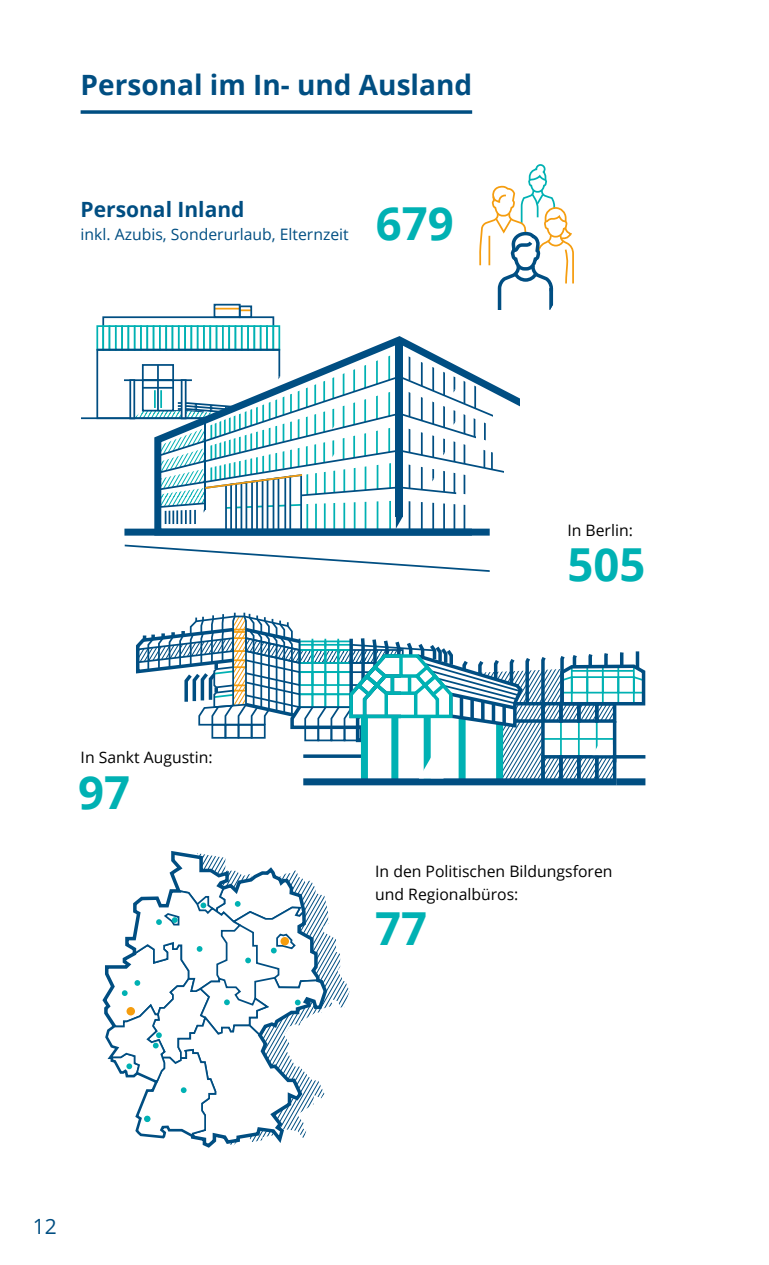
<style>
.page{position:relative;width:769px;height:1265px;background:#fff}
.page>*{position:absolute;margin:0;border:0;box-sizing:border-box;transform-origin:0 0}
.Zahl_Groß{font:700 45.5px "Open Sans";color:#00b1b3}
.t1{font:700 28px "Open Sans";color:#004e82}
.t2{font:700 21px "Open Sans";color:#004e82}
.t3{font:21px "Open Sans";color:#004e82}
.Fließtext{font:15.75px "Open Sans";color:#000}
.Fließtext-2{font:15.75px "Open Sans";color:#004e82}
</style>
<div class="page">
<svg style="left:330px;top:935px;width:20px;height:73px"></svg>
<svg style="left:102px;top:851px;width:225px;height:297px"></svg>
<svg style="left:81px;top:110px;width:391px;height:4px;background:#1f6391"></svg>
<svg style="left:479px;top:164px;width:95px;height:146px"></svg>
<hr style="left:214px;top:308px;width:26px;height:2px;background:#f59d0f">
<svg style="left:242px;top:309px;width:7px;height:2px"></svg>
<div style="left:102px;top:316px;width:172px;height:17px;border:2px solid #004e82"></div>
<div style="left:96px;top:325px;width:8px;height:26px;border:2px solid #00b1b3"></div>
<div style="left:103px;top:326px;width:7px;height:24px;background:#fff"></div>
<div style="left:102px;top:325px;width:8px;height:26px;border:2px solid #00b1b3"></div>
<div style="left:110px;top:326px;width:6px;height:24px;background:#fff"></div>
<div style="left:109px;top:325px;width:8px;height:26px;border:2px solid #00b1b3"></div>
<div style="left:116px;top:326px;width:6px;height:24px;background:#fff"></div>
<div style="left:115px;top:325px;width:8px;height:26px;border:2px solid #00b1b3"></div>
<div style="left:122px;top:326px;width:6px;height:24px;background:#fff"></div>
<div style="left:121px;top:325px;width:8px;height:26px;border:2px solid #00b1b3"></div>
<div style="left:128px;top:326px;width:7px;height:24px;background:#fff"></div>
<div style="left:128px;top:325px;width:8px;height:26px;border:2px solid #00b1b3"></div>
<div style="left:135px;top:326px;width:6px;height:24px;background:#fff"></div>
<div style="left:134px;top:325px;width:8px;height:26px;border:2px solid #00b1b3"></div>
<div style="left:141px;top:326px;width:6px;height:24px;background:#fff"></div>
<div style="left:140px;top:325px;width:8px;height:26px;border:2px solid #00b1b3"></div>
<div style="left:147px;top:326px;width:7px;height:24px;background:#fff"></div>
<div style="left:146px;top:325px;width:8px;height:26px;border:2px solid #00b1b3"></div>
<div style="left:154px;top:326px;width:6px;height:24px;background:#fff"></div>
<div style="left:153px;top:325px;width:8px;height:26px;border:2px solid #00b1b3"></div>
<div style="left:160px;top:326px;width:6px;height:24px;background:#fff"></div>
<div style="left:159px;top:325px;width:8px;height:26px;border:2px solid #00b1b3"></div>
<div style="left:166px;top:326px;width:7px;height:24px;background:#fff"></div>
<div style="left:165px;top:325px;width:8px;height:26px;border:2px solid #00b1b3"></div>
<div style="left:173px;top:326px;width:6px;height:24px;background:#fff"></div>
<div style="left:172px;top:325px;width:8px;height:26px;border:2px solid #00b1b3"></div>
<div style="left:179px;top:326px;width:6px;height:24px;background:#fff"></div>
<div style="left:178px;top:325px;width:8px;height:26px;border:2px solid #00b1b3"></div>
<div style="left:185px;top:326px;width:6px;height:24px;background:#fff"></div>
<div style="left:184px;top:325px;width:8px;height:26px;border:2px solid #00b1b3"></div>
<div style="left:191px;top:326px;width:7px;height:24px;background:#fff"></div>
<div style="left:191px;top:325px;width:8px;height:26px;border:2px solid #00b1b3"></div>
<div style="left:198px;top:326px;width:6px;height:24px;background:#fff"></div>
<div style="left:197px;top:325px;width:8px;height:26px;border:2px solid #00b1b3"></div>
<div style="left:204px;top:326px;width:6px;height:24px;background:#fff"></div>
<div style="left:203px;top:325px;width:8px;height:26px;border:2px solid #00b1b3"></div>
<div style="left:210px;top:326px;width:7px;height:24px;background:#fff"></div>
<div style="left:209px;top:325px;width:8px;height:26px;border:2px solid #00b1b3"></div>
<div style="left:217px;top:326px;width:6px;height:24px;background:#fff"></div>
<div style="left:216px;top:325px;width:8px;height:26px;border:2px solid #00b1b3"></div>
<div style="left:223px;top:326px;width:6px;height:24px;background:#fff"></div>
<div style="left:222px;top:325px;width:8px;height:26px;border:2px solid #00b1b3"></div>
<div style="left:229px;top:326px;width:6px;height:24px;background:#fff"></div>
<div style="left:228px;top:325px;width:8px;height:26px;border:2px solid #00b1b3"></div>
<div style="left:235px;top:326px;width:7px;height:24px;background:#fff"></div>
<div style="left:235px;top:325px;width:8px;height:26px;border:2px solid #00b1b3"></div>
<div style="left:242px;top:326px;width:6px;height:24px;background:#fff"></div>
<div style="left:241px;top:325px;width:8px;height:26px;border:2px solid #00b1b3"></div>
<div style="left:248px;top:326px;width:6px;height:24px;background:#fff"></div>
<div style="left:247px;top:325px;width:8px;height:26px;border:2px solid #00b1b3"></div>
<div style="left:254px;top:326px;width:7px;height:24px;background:#fff"></div>
<div style="left:253px;top:325px;width:9px;height:26px;border:2px solid #00b1b3"></div>
<div style="left:261px;top:326px;width:6px;height:24px;background:#fff"></div>
<div style="left:260px;top:325px;width:8px;height:26px;border:2px solid #00b1b3"></div>
<div style="left:267px;top:326px;width:6px;height:24px;background:#fff"></div>
<div style="left:266px;top:325px;width:8px;height:26px;border:2px solid #00b1b3"></div>
<div style="left:272px;top:325px;width:8px;height:26px;border:2px solid #00b1b3"></div>
<div style="left:214px;top:304px;width:27px;height:14px;border:2px solid #004e82"></div>
<div style="left:239px;top:305px;width:13px;height:13px;border:2px solid #004e82"></div>
<hr style="left:81px;top:417px;width:216px;height:2px;background:#004e82">
<div style="left:124px;top:529px;width:366px;height:7px;background:#004e82"></div>
<svg style="left:124px;top:544px;width:366px;height:28px"></svg>
<svg style="left:151px;top:332px;width:369px;height:204px"></svg>
<div style="left:504px;top:468px;width:16px;height:12px;background:#fff"></div>
<svg style="left:96px;top:349px;width:422px;height:185px"></svg>
<svg style="left:136px;top:613px;width:510px;height:172px"></svg>
<h1 class="t1" style="left:81px;top:65px;width:393px">Personal im In- und Ausland</h1>
<h2 class="t2" style="left:81px;top:195px;width:165px">Personal Inland</h2>
<p class="Fließtext-2" style="left:81px;top:223px;width:270px">inkl. Azubis, Sonderurlaub, Elternzeit</p>
<p class="Zahl_Groß" style="left:376px;top:191px;width:79px">679</p>
<p class="Fließtext" style="left:81px;top:747px;width:134px">In Sankt Augustin:</p>
<p class="Zahl_Groß" style="left:78px;top:760px;width:53px">97</p>
<h3 class="t3" style="left:33px;top:1212px;width:26px">12</h3>
<p class="Fließtext" style="left:567px;top:519px;width:67px">In Berlin:</p>
<p class="Zahl_Groß" style="left:567px;top:532px;width:79px">505</p>
<p class="Fließtext" style="left:375px;top:860px;width:239px">In den Politischen Bildungsforen</p>
<p class="Fließtext" style="left:375px;top:883px;width:145px">und Regionalbüros:</p>
<p class="Zahl_Groß" style="left:375px;top:896px;width:53px">77</p>
</div>
